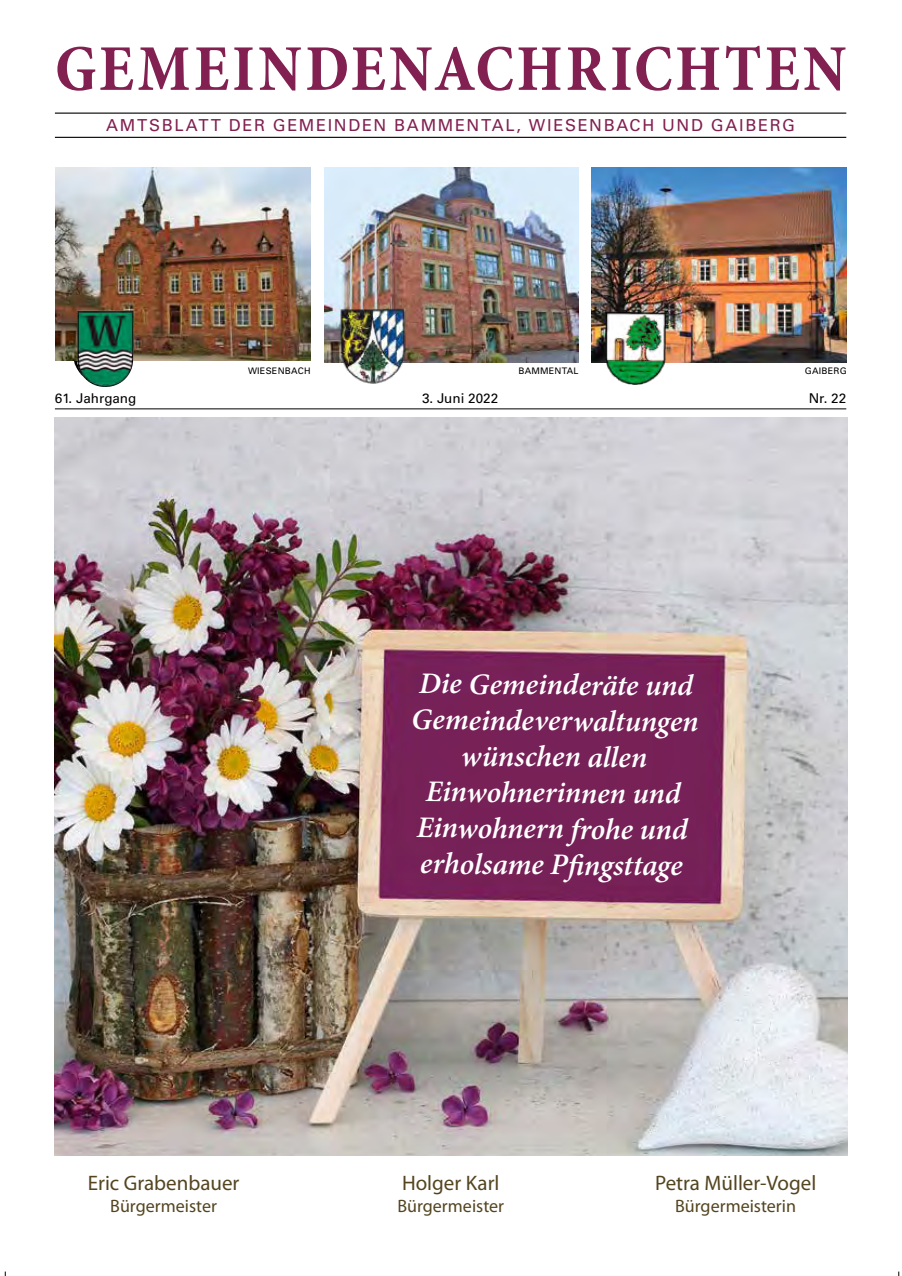
<style>
.page{position:relative;width:902px;height:1276px;background:#fff}
.page>*{position:absolute;margin:0;border:0;box-sizing:border-box;transform-origin:0 0}
.t1{font:700 condensed 66px "Minion Pro";letter-spacing:.045em;color:#812051}
.t2{font:italic 600 30px/36px "Minion Pro";color:#fff;text-align:center}
.t3{font:21px "Myriad Pro";color:#544520}
.t4{font:18px "Myriad Pro";color:#544520}
.t5{font:16.5px "Univers";letter-spacing:.1em;color:#812051}
.t6{font:13.5px "Univers";color:#000}
.t7{font:9px "Univers";letter-spacing:.025em;color:#000}
</style>
<div class="page">
<img style="left:55px;top:417px;width:792px;height:739px">
<hr style="left:55px;top:113px;width:791px;height:1px;background:#000">
<hr style="left:55px;top:137px;width:791px;height:1px;background:#000">
<hr style="left:55px;top:408px;width:791px;height:1px;background:#000">
<img style="left:71px;top:360px;width:6px;height:9px">
<img style="left:55px;top:167px;width:255px;height:193px">
<img style="left:591px;top:167px;width:255px;height:196px">
<img style="left:324px;top:167px;width:254px;height:196px">
<img style="left:605px;top:311px;width:62px;height:74px">
<img style="left:337px;top:306px;width:73px;height:78px">
<img style="left:77px;top:311px;width:51px;height:76px">
<h1 class="t1" style="left:55px;top:23px;width:792px">GEMEINDENACHRICHTEN</h1>
<p class="t5" style="left:106px;top:115px;width:690px">AMTSBLATT DER GEMEINDEN BAMMENTAL, WIESENBACH UND GAIBERG</p>
<p class="t7" style="left:248px;top:365px;width:64px">WIESENBACH</p>
<p class="t7" style="left:518px;top:365px;width:62px">BAMMENTAL</p>
<p class="t7" style="left:804px;top:365px;width:43px">GAIBERG</p>
<p class="t6" style="left:55px;top:390px;width:83px">61. Jahrgang</p>
<p class="t6" style="left:422px;top:390px;width:78px">3. Juni 2022</p>
<p class="t6" style="left:808px;top:390px;width:39px">Nr. 22</p>
<p class="t2" style="left:411px;top:666px;width:290px">Die Gemeinderäte und<br>Gemeindeverwaltungen wünschen allen<br>Einwohnerinnen und<br>Einwohnern frohe und erholsame Pfingsttage</p>
<p class="t3" style="left:88px;top:1170px;width:153px">Eric Grabenbauer</p>
<p class="t3" style="left:402px;top:1170px;width:99px">Holger Karl</p>
<p class="t3" style="left:655px;top:1170px;width:163px">Petra Müller-Vogel</p>
<p class="t4" style="left:110px;top:1194px;width:108px">Bürgermeister</p>
<p class="t4" style="left:397px;top:1194px;width:108px">Bürgermeister</p>
<p class="t4" style="left:675px;top:1194px;width:122px">Bürgermeisterin</p>
</div>
